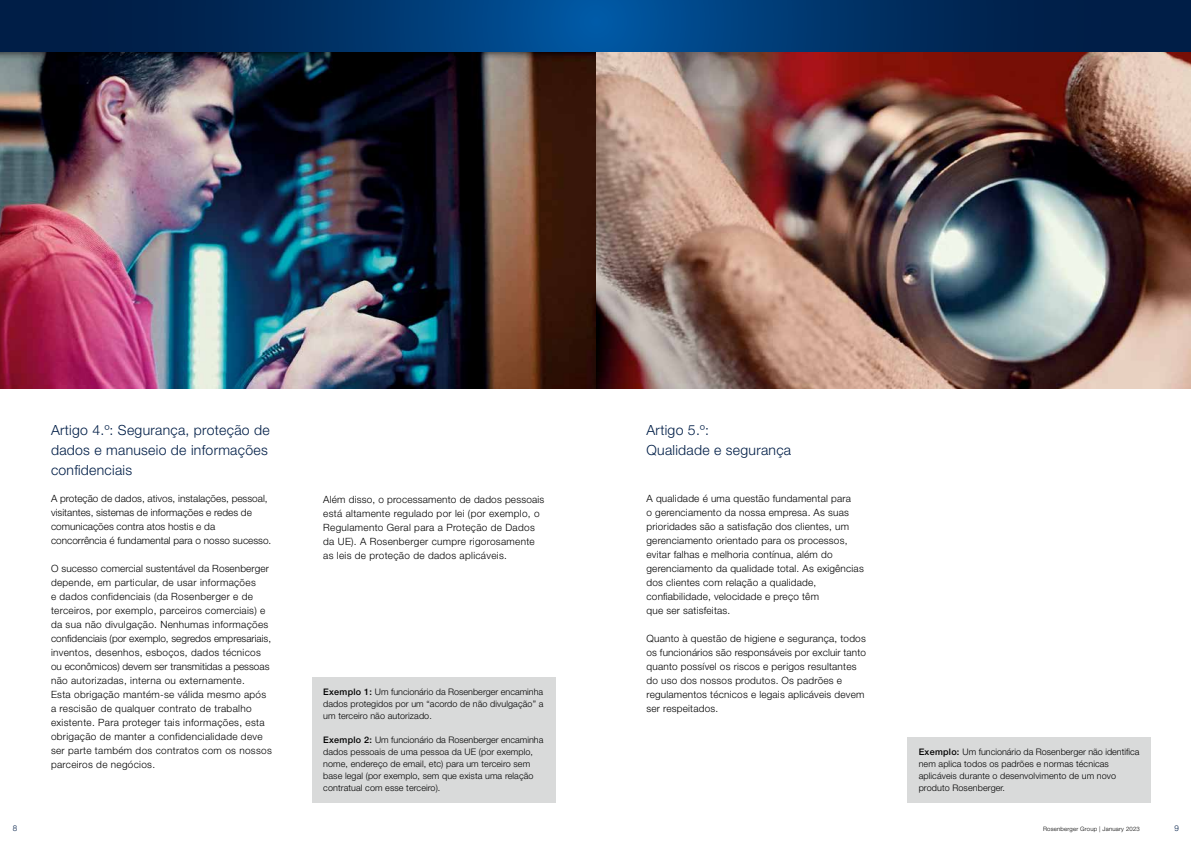
<style>
.page{position:relative;width:1191px;height:842px;background:#fff}
.page>*{position:absolute;margin:0;border:0;box-sizing:border-box;transform-origin:0 0}
.t1{font:300 14px/20px "Helvetica Neue LT Pro";letter-spacing:.02em;color:#001e47}
.t2{font:300 10px/14px "Helvetica Neue LT Pro";letter-spacing:.02em;color:#000}
.t3{font:300 10px/14px "Helvetica Neue LT Pro";color:#000}
.t4{font:300 9px/12px "Helvetica Neue LT Pro";letter-spacing:.01em;color:#000}
.t5{font:300 8px "Helvetica Neue LT Pro";color:#001e47}
.t6{font:300 6px "Helvetica Neue LT Pro";letter-spacing:.03em;color:#000}
.s1{font-weight:500}
</style>
<div class="page">
<img style="left:595px;top:51px;width:596px;height:337px">
<img style="left:0;top:51px;width:595px;height:337px">
<svg style="left:0;top:0;width:1191px;height:51px;background:#003267"></svg>
<div style="left:312px;top:677px;width:244px;height:125px;background:#d9dada"></div>
<div style="left:907px;top:737px;width:244px;height:65px;background:#d9dada"></div>
<h1 class="t1" style="left:51px;top:420px;width:220px">Artigo 4.º: Segurança, proteção de dados e manuseio de informações confidenciais</h1>
<p class="t3" style="left:51px;top:491px;width:222px">A proteção de dados, ativos, instalações, pessoal, visitantes, sistemas de informações e redes de comunicações contra atos hostis e da concorrência é fundamental para o nosso sucesso.</p>
<p class="t2" style="left:51px;top:561px;width:222px">O sucesso comercial sustentável da Rosenberger depende, em particular, de usar informações<br>e dados confidenciais (da Rosenberger e de terceiros, por exemplo, parceiros comerciais) e da sua não divulgação. Nenhumas informações confidenciais (por exemplo, segredos empresariais, inventos, desenhos, esboços, dados técnicos ou econômicos) devem ser transmitidas a pessoas não autorizadas, interna ou externamente.<br>Esta obrigação mantém-se válida mesmo após a rescisão de qualquer contrato de trabalho existente. Para proteger tais informações, esta obrigação de manter a confidencialidade deve ser parte também dos contratos com os nossos parceiros de negócios.</p>
<h1 class="t1" style="left:646px;top:420px;width:146px">Artigo 5.º:<br>Qualidade e segurança</h1>
<p class="t2" style="left:646px;top:491px;width:219px">A qualidade é uma questão fundamental para<br>o gerenciamento da nossa empresa. As suas prioridades são a satisfação dos clientes, um gerenciamento orientado para os processos, evitar falhas e melhoria contínua, além do gerenciamento da qualidade total. As exigências dos clientes com relação a qualidade, confiabilidade, velocidade e preço têm<br>que ser satisfeitas.</p>
<p class="t2" style="left:646px;top:631px;width:221px">Quanto à questão de higiene e segurança, todos os funcionários são responsáveis por excluir tanto quanto possível os riscos e perigos resultantes do uso dos nossos produtos. Os padrões e regulamentos técnicos e legais aplicáveis devem ser respeitados.</p>
<p class="t2" style="left:323px;top:492px;width:223px">Além disso, o processamento de dados pessoais está altamente regulado por lei (por exemplo, o Regulamento Geral para a Proteção de Dados da UE). A Rosenberger cumpre rigorosamente as leis de proteção de dados aplicáveis.</p>
<p class="t4" style="left:323px;top:685px;width:222px;text-align:justify"><span class="s1">Exemplo 1:</span> Um funcionário da Rosenberger encaminha dados protegidos por um “acordo de não divulgação” a um terceiro não autorizado.</p>
<p class="t4" style="left:323px;top:733px;width:222px"><span class="s1">Exemplo 2:</span> Um funcionário da Rosenberger encaminha dados pessoais de uma pessoa da UE (por exemplo, nome, endereço de email, etc) para um terceiro sem base legal (por exemplo, sem que exista uma relação contratual com esse terceiro).</p>
<p class="t4" style="left:918px;top:745px;width:222px"><span class="s1">Exemplo:</span> Um funcionário da Rosenberger não identifica nem aplica todos os padrões e normas técnicas aplicáveis durante o desenvolvimento de um novo produto Rosenberger.</p>
<p class="t5" style="left:13px;top:823px;width:6px">8</p>
<p class="t6" style="left:1043px;top:825px;width:98px">Rosenberger Group | January 2023</p>
<p class="t5" style="left:1174px;top:823px;width:6px">9</p>
</div>
